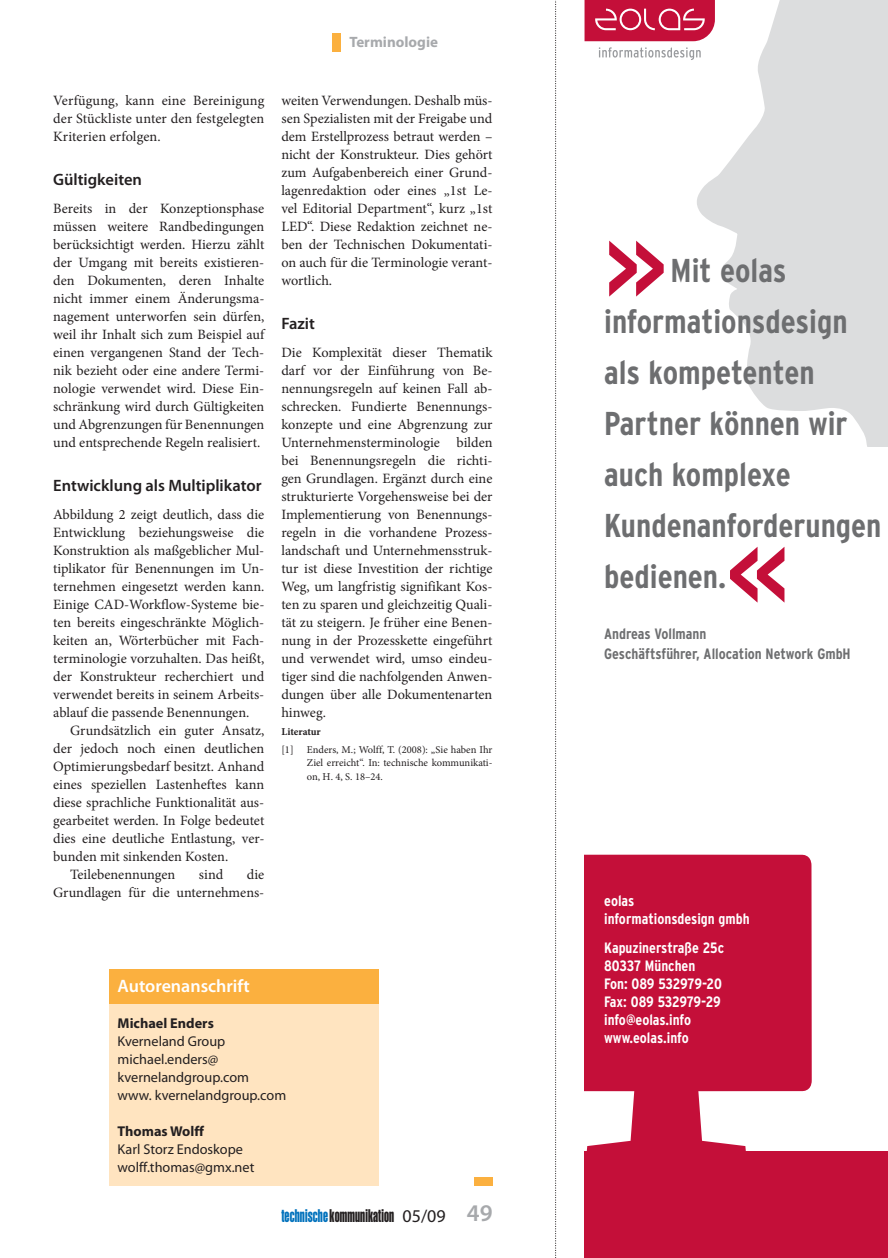
<style>
.page{position:relative;width:888px;height:1258px;background:#fff}
.page>*{position:absolute;margin:0;border:0;box-sizing:border-box;transform-origin:0 0}
.t1{font:700 condensed 88.5px "Interstate";color:#c40f39}
.t2{font:700 condensed 33px/51px "Interstate";color:#6d6e70}
.t3{font:18px "Helvetica Extra Compressed";letter-spacing:.01em;color:#231f20;scale:.83 1}
.t4{font:600 18px "Myriad Pro";color:#fff}
.t5{font:600 16.5px "Myriad Pro";color:#231f20}
.t6{font:700 condensed 15px/18px "Interstate";color:#fff}
.t7{font:700 condensed 15px/19.5px "Interstate";color:#6d6e70}
.t8{font:700 15px "Myriad Pro";color:#a7a9ac}
.t9{font:14.25px/18px "Minion Pro";color:#231f20;text-align:justify}
.t10{font:14.25px/18px "Myriad Pro";color:#231f20}
.t11{font:700 14.25px "Myriad Pro";color:#231f20}
.t12{font:10.5px/13.5px "Minion Pro";color:#231f20;text-align:justify}
.t13{font:700 10.5px "Minion Pro";letter-spacing:-.005em;color:#231f20}
.s1{color:#0071bc}
.s2{font-family:"Myriad Pro"}
.s3{font-family:"Myriad Pro";font-weight:600;font-size:24px;color:#a7a9ac}
</style>
<div class="page">
<svg style="left:555px;top:0;width:1px;height:1258px"></svg>
<div style="left:584px;top:1151px;width:304px;height:107px;background:#c40f39"></div>
<svg style="left:584px;top:854px;width:228px;height:297px;background:#cb2f53"></svg>
<svg style="left:697px;top:0;width:191px;height:447px"></svg>
<div style="left:584px;top:0;width:145px;height:73px;background:#fff"></div>
<svg style="left:584px;top:0;width:131px;height:41px;background:#cb2d52"></svg>
<svg style="left:599px;top:47px;width:102px;height:13px"></svg>
<div style="left:109px;top:1004px;width:269px;height:181px;background:#ffe4c0"></div>
<div style="left:109px;top:969px;width:269px;height:35px;background:#fbb03f"></div>
<div style="left:474px;top:1177px;width:18px;height:8px;background:#fbb03f"></div>
<div style="left:332px;top:34px;width:9px;height:18px;background:#fbb03f"></div>
<p class="t8" style="left:349px;top:37px;width:90px">Terminologie</p>
<p class="t9" style="left:53px;top:93px;width:213px">Verfügung, kann eine Bereinigung der Stückliste unter den festgelegten Kriterien erfolgen.</p>
<p class="t5" style="left:53px;top:173px;width:90px">Gültigkeiten</p>
<p class="t9" style="left:53px;top:201px;width:213px">Bereits in der Konzeptionsphase müssen weitere Randbedingungen berücksichtigt werden. Hierzu zählt der Umgang mit bereits existieren&shy;den Dokumenten, deren Inhalte nicht immer einem Änderungsma&shy;nagement unterworfen sein dürfen, weil ihr Inhalt sich zum Beispiel auf einen vergangenen Stand der Tech&shy;nik bezieht oder eine andere Termi&shy;nologie verwendet wird. Diese Ein&shy;schränkung wird durch Gültigkeiten und Abgrenzungen für Benennungen und entsprechende Regeln realisiert.</p>
<p class="t5" style="left:53px;top:479px;width:210px">Entwicklung als Multiplikator</p>
<p class="t9" style="left:53px;top:507px;width:213px">Abbildung 2 zeigt deutlich, dass die Entwicklung beziehungsweise die Konstruktion als maßgeblicher Mul&shy;tiplikator für Benennungen im Un&shy;ternehmen eingesetzt werden kann.<br>Einige CAD-Workflow-Systeme bie&shy;ten bereits eingeschränkte Möglich&shy;keiten an, Wörterbücher mit Fach&shy;terminologie vorzuhalten. Das heißt, der Konstrukteur recherchiert und verwendet bereits in seinem Arbeits&shy;ablauf die passende Benennungen.</p>
<p class="t9" style="left:70px;top:723px;width:196px">Grundsätzlich ein guter Ansatz,</p>
<p class="t9" style="left:53px;top:741px;width:213px">der jedoch noch einen deutlichen</p>
<p class="t9" style="left:53px;top:759px;width:213px">Optimierungsbedarf besitzt. Anhand</p>
<p class="t9" style="left:53px;top:777px;width:213px">eines speziellen Lastenheftes kann</p>
<p class="t9" style="left:53px;top:795px;width:213px">diese sprachliche Funktionalität aus-</p>
<p class="t9" style="left:53px;top:813px;width:213px">gearbeitet werden. In Folge bedeutet</p>
<p class="t9" style="left:53px;top:831px;width:213px">dies eine deutliche Entlastung, ver-</p>
<p class="t9" style="left:53px;top:849px;width:177px">bunden mit sinkenden Kosten.</p>
<p class="t9" style="left:70px;top:867px;width:107px">Teilebenennungen</p>
<p class="t9" style="left:199px;top:867px;width:26px">sind</p>
<p class="t9" style="left:53px;top:867px;width:213px;text-align:right">die<br>Grundlagen für die unternehmens-</p>
<p class="t9" style="left:281px;top:93px;width:213px">weiten Verwendungen. Deshalb müs&shy;sen Spezialisten mit der Freigabe und dem Erstellprozess betraut werden – nicht der Konstrukteur. Dies gehört zum Aufgabenbereich einer Grund&shy;lagenredaktion oder eines „1st Le&shy;vel Editorial Department“, kurz „1st LED“. Diese Redaktion zeichnet ne&shy;ben der Technischen Dokumentati&shy;on auch für die Terminologie verant&shy;wortlich.</p>
<p class="t5" style="left:281px;top:317px;width:35px">Fazit</p>
<p class="t9" style="left:281px;top:345px;width:213px">Die Komplexität dieser Thematik darf vor der Einführung von Be&shy;nennungsregeln auf keinen Fall ab&shy;schrecken. Fundierte Benennungs&shy;konzepte und eine Abgrenzung zur Unternehmensterminologie bilden bei Benennungsregeln die richti&shy;gen Grundlagen. Ergänzt durch eine strukturierte Vorgehensweise bei der Implementierung von Benennungs&shy;regeln in die vorhandene Prozess&shy;landschaft und Unternehmensstruk&shy;tur ist diese Investition der richtige Weg, um langfristig signifikant Kos&shy;ten zu sparen und gleichzeitig Quali&shy;tät zu steigern. Je früher eine Benen&shy;nung in der Prozesskette eingeführt und verwendet wird, umso eindeu&shy;tiger sind die nachfolgenden Anwen&shy;dungen über alle Dokumentenarten hinweg.</p>
<p class="t13" style="left:281px;top:727px;width:41px">Literatur</p>
<p class="t12" style="left:281px;top:743px;width:14px">[1]</p>
<p class="t12" style="left:307px;top:743px;width:187px">Enders, M.; Wolff, T. (2008): „Sie haben Ihr Ziel erreicht“. In: technische kommunikati&shy;on, H. 4, S. 18–24.</p>
<p class="t4" style="left:118px;top:979px;width:134px">Autorenanschrift</p>
<p class="t11" style="left:118px;top:1017px;width:98px">Michael Enders</p>
<p class="t10" style="left:118px;top:1033px;width:170px">Kverneland Group michael.enders@ kvernelandgroup.com www. kvernelandgroup.com</p>
<p class="t11" style="left:118px;top:1125px;width:88px">Thomas Wolff</p>
<p class="t10" style="left:118px;top:1141px;width:138px">Karl Storz Endoskope wolff.thomas@gmx.net</p>
<p class="t3" style="left:281px;top:1209px;width:256px"><span class="s1">technische</span> kommunikation <span class="s2">05/09</span> <span class="s3">49</span></p>
<h1 class="t1" style="left:604px;top:235px;width:65px">&gt;&gt;</h1>
<h2 class="t2" style="left:604px;top:248px;width:279px;text-indent:66px">Mit eolas informationsdesign als kompetenten<br>Partner können wir auch komplexe<br>Kundenanforderungen bedienen.</h2>
<h1 class="t1" style="left:726px;top:541px;width:65px">&lt;&lt;</h1>
<p class="t7" style="left:604px;top:625px;width:248px">Andreas Vollmann<br>Geschäftsführer, Allocation Network GmbH</p>
<p class="t6" style="left:604px;top:893px;width:147px">eolas<br>informationsdesign gmbh</p>
<p class="t6" style="left:604px;top:939px;width:121px">Kapuzinerstraße 25c<br>80337 München<br>Fon: 089 532979-20<br>Fax: 089 532979-29 info@eolas.info www.eolas.info</p>
</div>
